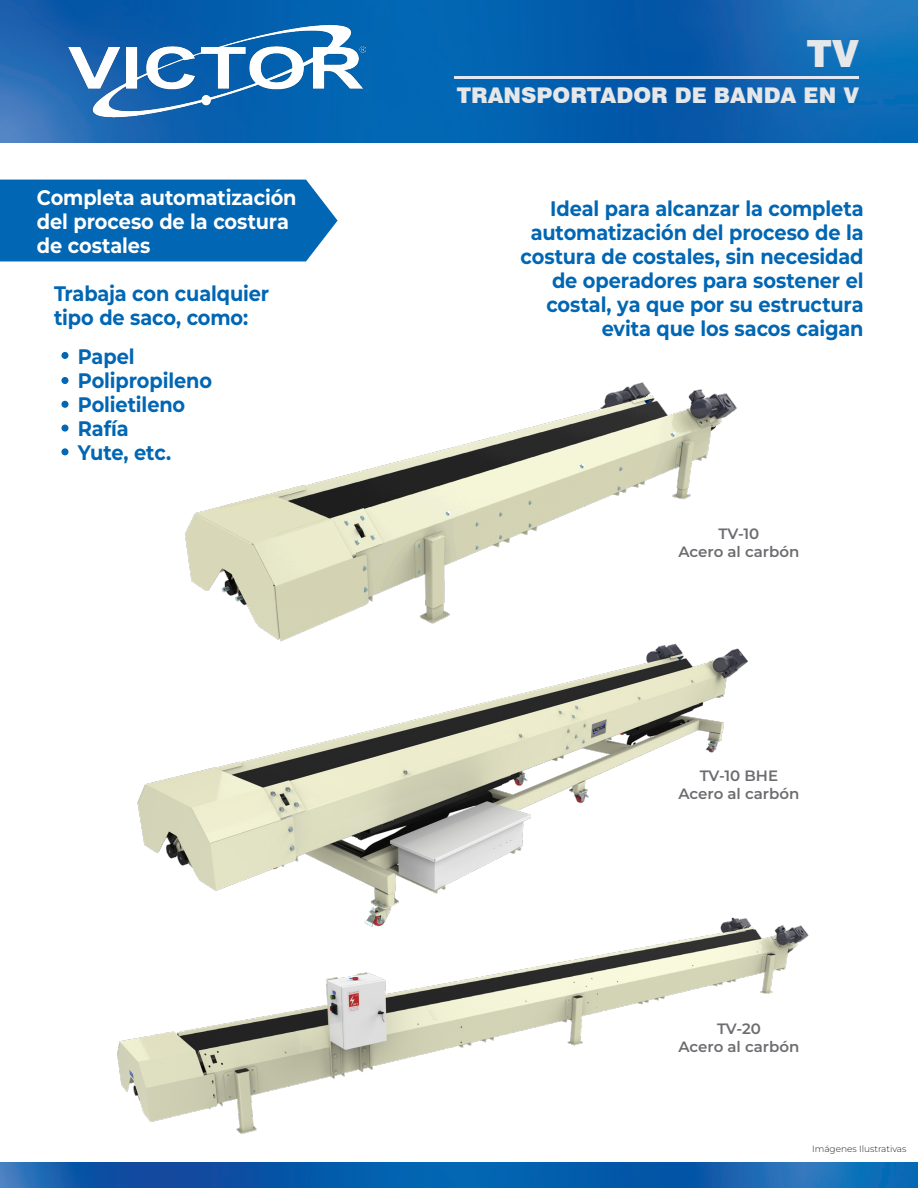
<style>
.page{position:relative;width:918px;height:1188px;background:#fff}
.page>*{position:absolute;margin:0;border:0;box-sizing:border-box;transform-origin:0 0}
.t1{font:900 37.5px "Swiss 721 BT";color:#e6e7e9}
.t2{font:900 21.6px "Swiss 721 BT";color:#e6e7e9}
.t3{font:700 21px/24px "Montserrat";letter-spacing:-.005em;color:#0166b3;scale:.92 1}
.t4{font:700 21px/24px "Montserrat";letter-spacing:-.005em;color:#fff;scale:.92 1}
.t5{font:600 15px "Montserrat";color:#6c6d70}
.t6{font:300 9px "Montserrat";color:#231f20}
</style>
<div class="page">
<img style="left:0;top:1162px;width:918px;height:26px">
<img style="left:117px;top:925px;width:692px;height:209px">
<img style="left:135px;top:643px;width:628px;height:285px">
<img style="left:0;top:0;width:918px;height:142px">
<img style="left:69px;top:22px;width:297px;height:98px">
<hr style="left:454px;top:76px;width:405px;height:2px;background:#e1e8f5">
<div style="left:0;top:180px;width:338px;height:81px;background:#0166b3"></div>
<div style="left:61px;top:352px;width:8px;height:7px;background:#0166b3;border-radius:50%"></div>
<div style="left:61px;top:401px;width:8px;height:7px;background:#0166b3;border-radius:50%"></div>
<div style="left:61px;top:425px;width:8px;height:7px;background:#0166b3;border-radius:50%"></div>
<div style="left:61px;top:448px;width:8px;height:7px;background:#0166b3;border-radius:50%"></div>
<div style="left:61px;top:377px;width:8px;height:7px;background:#0166b3;border-radius:50%"></div>
<img style="left:185px;top:382px;width:552px;height:260px">
<p class="t4" style="left:37px;top:185px;width:284px">Completa automatización del proceso de la costura de costales</p>
<p class="t3" style="left:54px;top:281px;width:235px">Trabaja con cualquier tipo de saco, como:</p>
<p class="t3" style="left:78px;top:344px;width:63px">Papel</p>
<p class="t3" style="left:78px;top:368px;width:147px">Polipropileno</p>
<p class="t3" style="left:78px;top:392px;width:118px">Polietileno</p>
<p class="t3" style="left:78px;top:416px;width:57px">Rafía</p>
<p class="t3" style="left:78px;top:440px;width:103px">Yute, etc.</p>
<p class="t1" style="left:807px;top:31px;width:54px">TV</p>
<p class="t2" style="left:457px;top:83px;width:404px">TRANSPORTADOR DE BANDA EN V</p>
<p class="t3" style="left:520px;top:196px;width:375px;text-align:right">Ideal para alcanzar la completa automatización del proceso de la costura de costales, sin necesidad de operadores para sostener el costal, ya que por su estructura evita que los sacos caigan</p>
<p class="t5" style="left:719px;top:524px;width:42px">TV-10</p>
<p class="t5" style="left:678px;top:542px;width:122px">Acero al carbón</p>
<p class="t5" style="left:700px;top:765px;width:80px">TV-10 BHE</p>
<p class="t5" style="left:678px;top:783px;width:122px">Acero al carbón</p>
<p class="t5" style="left:717px;top:1019px;width:45px">TV-20</p>
<p class="t5" style="left:678px;top:1037px;width:122px">Acero al carbón</p>
<p class="t6" style="left:812px;top:1143px;width:96px">Imágenes Ilustrativas</p>
</div>
